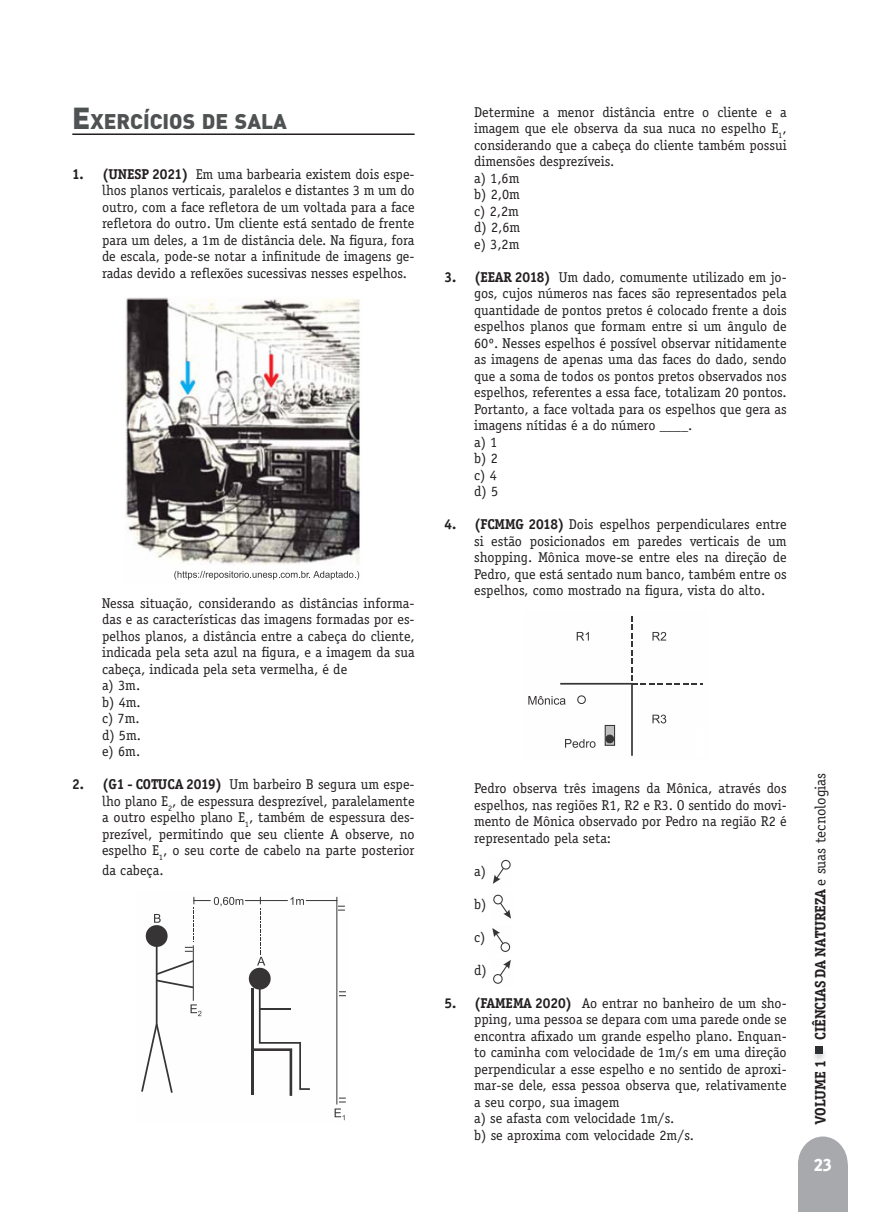
<style>
.page{position:relative;width:893px;height:1212px;background:#fff}
.page>*{position:absolute;margin:0;border:0;box-sizing:border-box;transform-origin:0 0}
._17_EO_título{font:900 21px "DINOT";color:#4f5252}
.t1{font:18px "Secular One";color:#fff}
.t2{font:700 15px "Officina Ser ITC";color:#231f20}
.t3{font:14.25px/16.5px "Officina Serif Std";color:#231f20;text-align:justify}
.s1{font-size:30px}
.s2{font-family:"Officina Ser ITC";font-weight:700}
.s3{font-family:"Officina Serif Std";font-weight:400}
</style>
<div class="page">
<div style="left:798px;top:1136px;width:50px;height:56px;background:#a8a9ad;border-radius:50%"></div>
<div style="left:798px;top:1165px;width:50px;height:47px;background:#a8a9ad"></div>
<div style="left:811px;top:1046px;width:17px;height:17px;background:#231f20;opacity:.21"></div>
<div style="left:816px;top:1046px;width:7px;height:7px;background:#2c3033"></div>
<hr style="left:72px;top:133px;width:343px;height:2px;background:#231f20">
<img style="left:126px;top:297px;width:234px;height:268px">
<svg style="left:174px;top:571px;width:185px;height:9px"></svg>
<hr style="left:336px;top:905px;width:1px;height:199px;background:#373435">
<svg style="left:339px;top:1098px;width:6px;height:4px"></svg>
<svg style="left:339px;top:991px;width:6px;height:5px"></svg>
<hr style="left:246px;top:900px;width:41px;height:1px;background:#373435">
<svg style="left:336px;top:897px;width:8px;height:14px"></svg>
<hr style="left:306px;top:900px;width:31px;height:1px;background:#373435">
<svg style="left:335px;top:1108px;width:10px;height:12px"></svg>
<svg style="left:141px;top:897px;width:102px;height:196px"></svg>
<svg style="left:249px;top:897px;width:61px;height:199px"></svg>
<svg style="left:528px;top:616px;width:175px;height:140px"></svg>
<div style="left:696px;top:729px;width:8px;height:29px;background:#fff"></div>
<svg style="left:493px;top:859px;width:18px;height:25px"></svg>
<svg style="left:493px;top:894px;width:18px;height:25px"></svg>
<svg style="left:492px;top:928px;width:19px;height:24px"></svg>
<svg style="left:493px;top:960px;width:18px;height:24px"></svg>
<p class="_17_EO_título" style="left:72px;top:107px;width:216px"><span class="s1">E</span>XERCÍCIOS DE SALA</p>
<p class="t3" style="left:102px;top:166px;width:314px;text-indent:-30px"><span class="s2">1. (UNESP 2021)</span> Em uma barbearia existem dois espe&shy;lhos planos verticais, paralelos e distantes 3 m um do outro, com a face refletora de um voltada para a face refletora do outro. Um cliente está sentado de frente para um deles, a 1m de distância dele. Na figura, fora de escala, pode-se notar a infinitude de imagens ge&shy;radas devido a reflexões sucessivas nesses espelhos.</p>
<p class="t3" style="left:102px;top:595px;width:314px">Nessa situação, considerando as distâncias informa&shy;das e as características das imagens formadas por es&shy;pelhos planos, a distância entre a cabeça do cliente, indicada pela seta azul na figura, e a imagem da sua cabeça, indicada pela seta vermelha, é de</p>
<p class="t3" style="left:102px;top:677px;width:40px">a) 3m.</p>
<p class="t3" style="left:102px;top:694px;width:40px">b) 4m.</p>
<p class="t3" style="left:102px;top:710px;width:39px">c) 7m.</p>
<p class="t3" style="left:102px;top:727px;width:41px">d) 5m.</p>
<p class="t3" style="left:102px;top:743px;width:40px">e) 6m.</p>
<p class="t3" style="left:102px;top:776px;width:314px;text-indent:-30px"><span class="s2">2. (G1 - COTUCA 2019)</span> Um barbeiro B segura um espe&shy;lho plano E<sub>2</sub>, de espessura desprezível, paralelamente a outro espelho plano E<sub>1</sub>, também de espessura des&shy;prezível, permitindo que seu cliente A observe, no espelho E<sub>1</sub>, o seu corte de cabelo na parte posterior</p>
<p class="t3" style="left:102px;top:862px;width:63px">da cabeça.</p>
<p class="t3" style="left:474px;top:103px;width:314px">Determine a menor distância entre o cliente e a imagem que ele observa da sua nuca no espelho E<sub>1</sub>, considerando que a cabeça do cliente também possui dimensões desprezíveis.</p>
<p class="t3" style="left:474px;top:169px;width:47px">a) 1,6m</p>
<p class="t3" style="left:474px;top:186px;width:47px">b) 2,0m</p>
<p class="t3" style="left:474px;top:202px;width:46px">c) 2,2m</p>
<p class="t3" style="left:474px;top:219px;width:48px">d) 2,6m</p>
<p class="t3" style="left:474px;top:235px;width:47px">e) 3,2m</p>
<p class="t3" style="left:474px;top:268px;width:314px;text-indent:-30px"><span class="s2">3. (EEAR 2018)</span> Um dado, comumente utilizado em jo&shy;gos, cujos números nas faces são representados pela quantidade de pontos pretos é colocado frente a dois espelhos planos que formam entre si um ângulo de 60º. Nesses espelhos é possível observar nitidamente as imagens de apenas uma das faces do dado, sendo que a soma de todos os pontos pretos observados nos espelhos, referentes a essa face, totalizam 20 pontos.<br>Portanto, a face voltada para os espelhos que gera as imagens nítidas é a do número ____.</p>
<p class="t3" style="left:474px;top:433px;width:25px">a) 1</p>
<p class="t3" style="left:474px;top:450px;width:25px">b) 2</p>
<p class="t3" style="left:474px;top:466px;width:24px">c) 4</p>
<p class="t3" style="left:474px;top:483px;width:26px">d) 5</p>
<p class="t3" style="left:474px;top:516px;width:314px;text-indent:-30px"><span class="s2">4. (FCMMG 2018)</span> Dois espelhos perpendiculares entre si estão posicionados em paredes verticais de um shopping. Mônica move-se entre eles na direção de Pedro, que está sentado num banco, também entre os espelhos, como mostrado na figura, vista do alto.</p>
<p class="t3" style="left:474px;top:780px;width:314px">Pedro observa três imagens da Mônica, através dos espelhos, nas regiões R1, R2 e R3. O sentido do movi&shy;mento de Mônica observado por Pedro na região R2 é representado pela seta:</p>
<p class="t3" style="left:474px;top:862px;width:13px">a)</p>
<p class="t3" style="left:474px;top:895px;width:14px">b)</p>
<p class="t3" style="left:474px;top:928px;width:13px">c)</p>
<p class="t3" style="left:474px;top:961px;width:14px">d)</p>
<p class="t3" style="left:474px;top:994px;width:314px;text-indent:-30px"><span class="s2">5. (FAMEMA 2020)</span> Ao entrar no banheiro de um sho&shy;pping, uma pessoa se depara com uma parede onde se encontra afixado um grande espelho plano. Enquan&shy;to caminha com velocidade de 1m/s em uma direção perpendicular a esse espelho e no sentido de aproxi&shy;mar-se dele, essa pessoa observa que, relativamente a seu corpo, sua imagem</p>
<p class="t3" style="left:474px;top:1110px;width:202px">a) se afasta com velocidade 1m/s.</p>
<p class="t3" style="left:474px;top:1126px;width:221px">b) se aproxima com velocidade 2m/s.</p>
<p class="t2" style="left:811px;top:1040px;width:268px;rotate:-90deg">CIÊNCIAS DA NATUREZA <span class="s3">e suas tecnologias</span></p>
<p class="t2" style="left:811px;top:1124px;width:66px;rotate:-90deg">VOLUME 1</p>
<p class="t1" style="left:814px;top:1152px;width:20px">23</p>
</div>
